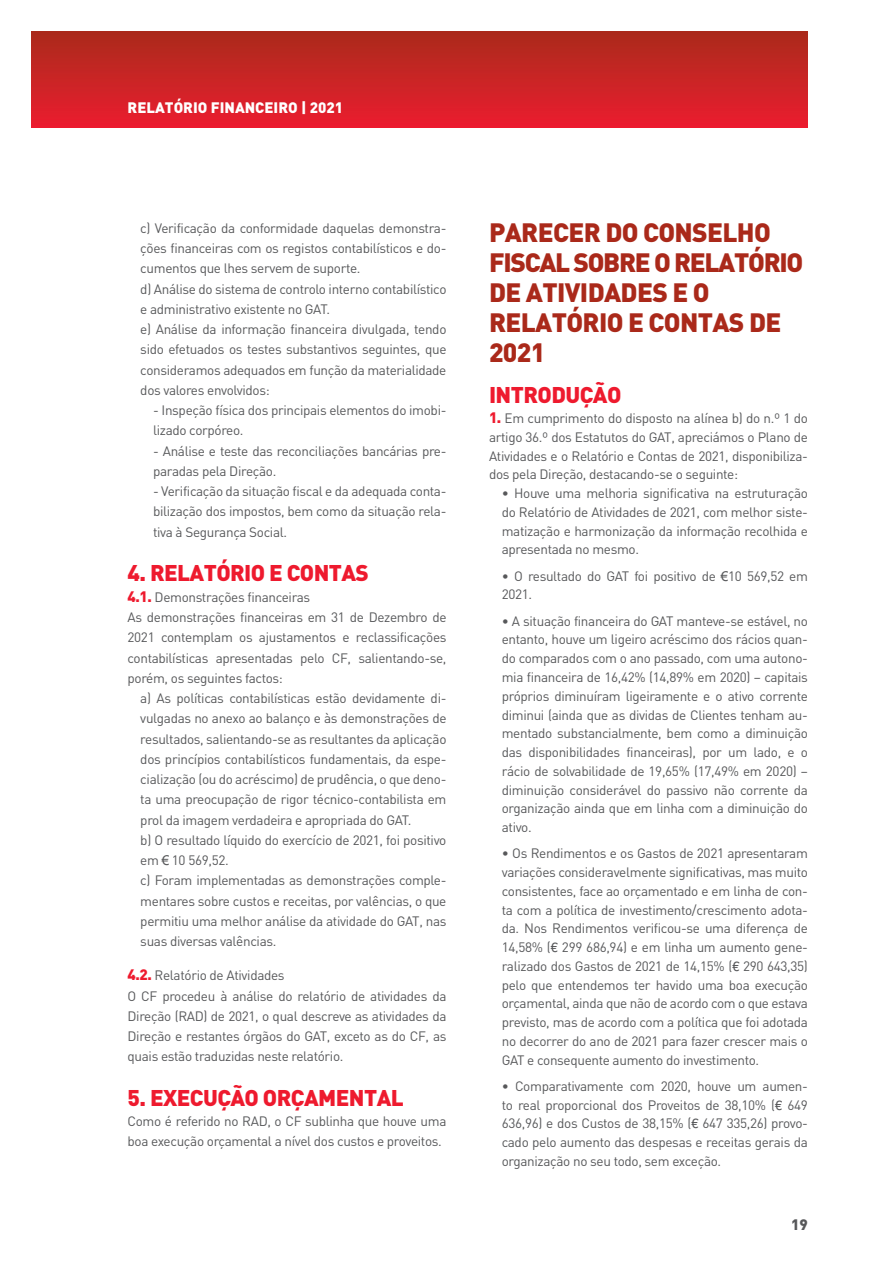
<style>
.page{position:relative;width:893px;height:1263px;background:#fff}
.page>*{position:absolute;margin:0;border:0;box-sizing:border-box;transform-origin:0 0}
.t1{font:900 26.25px/30px "DIN Black";letter-spacing:-.025em;color:#aa291a}
.t2{font:900 26.25px "DIN Black";letter-spacing:-.05em;color:#aa291a}
.t3{font:900 22.5px "DIN Black";letter-spacing:-.025em;color:#ee1a2e}
.t4{font:900 15px "DIN Black";color:#fff}
.t5{font:900 15px "DIN Black";color:#57585a}
.t6{font:13.5px/18.8px "DIN";letter-spacing:-.025em;color:#57585a;text-align:justify}
.s1{font-family:"DIN Black";font-weight:900;font-size:15px;color:#ee1a2e}
.s2{font-family:"Arial"}
.s3{font-family:"Helvetica LT Std"}
</style>
<div class="page">
<div style="left:32px;top:32px;width:776px;height:96px;background:linear-gradient(to bottom,#aa2b1b,#eb1d2f)"></div>
<p class="t4" style="left:128px;top:97px;width:217px">RELATÓRIO FINANCEIRO | 2021</p>
<p class="t6" style="left:140px;top:218px;width:308px;line-height:20.2px">c) Verificação da conformidade daquelas demonstra&shy;ções financeiras com os registos contabilísticos e do&shy;cumentos que lhes servem de suporte.</p>
<p class="t6" style="left:140px;top:278px;width:308px;line-height:20.2px">d) Análise do sistema de controlo interno contabilístico e administrativo existente no GAT.</p>
<p class="t6" style="left:140px;top:319px;width:308px;line-height:20.2px">e) Análise da informação financeira divulgada, tendo sido efetuados os testes substantivos seguintes, que consideramos adequados em função da materialidade dos valores envolvidos:</p>
<p class="t6" style="left:153px;top:400px;width:295px;line-height:20.2px">- Inspeção física dos principais elementos do imobi&shy;lizado corpóreo.</p>
<p class="t6" style="left:153px;top:440px;width:295px;line-height:20.2px">- Análise e teste das reconciliações bancárias pre&shy;paradas pela Direção.</p>
<p class="t6" style="left:153px;top:481px;width:295px;line-height:20.2px">- Verificação da situação fiscal e da adequada conta&shy;bilização dos impostos, bem como da situação rela&shy;tiva à Segurança Social.</p>
<p class="t3" style="left:128px;top:558px;width:243px">4. RELATÓRIO E CONTAS</p>
<p class="t6" style="left:128px;top:587px;width:184px"><span class="s1">4.1.</span> Demonstrações financeiras</p>
<p class="t6" style="left:128px;top:607px;width:320px;line-height:20.2px">As demonstrações financeiras em 31 de Dezembro de 2021 contemplam os ajustamentos e reclassificações contabilísticas apresentadas pelo CF, salientando-se, porém, os seguintes factos:</p>
<p class="t6" style="left:140px;top:688px;width:308px;line-height:20.2px">a) As políticas contabilísticas estão devidamente di&shy;vulgadas no anexo ao balanço e às demonstrações de resultados, salientando-se as resultantes da aplicação dos princípios contabilísticos fundamentais, da espe&shy;cialização (ou do acréscimo) de prudência, o que deno&shy;ta uma preocupação de rigor técnico-contabilista em prol da imagem verdadeira e apropriada do GAT.</p>
<p class="t6" style="left:140px;top:830px;width:308px;line-height:20.2px">b) O resultado líquido do exercício de 2021, foi positivo em <span class="s2">€</span> 10 569,52.</p>
<p class="t6" style="left:140px;top:870px;width:308px;line-height:20.2px">c) Foram implementadas as demonstrações comple&shy;mentares sobre custos e receitas, por valências, o que permitiu uma melhor análise da atividade do GAT, nas suas diversas valências.</p>
<p class="t6" style="left:128px;top:966px;width:159px"><span class="s1">4.2.</span> Relatório de Atividades</p>
<p class="t6" style="left:128px;top:985px;width:320px;line-height:20.2px">O CF procedeu à análise do relatório de atividades da Direção (RAD) de 2021, o qual descreve as atividades da Direção e restantes órgãos do GAT, exceto as do CF, as quais estão traduzidas neste relatório.</p>
<p class="t3" style="left:128px;top:1083px;width:278px">5. EXECUÇÃO ORÇAMENTAL</p>
<p class="t6" style="left:128px;top:1111px;width:320px;line-height:20.2px">Como é referido no RAD, o CF sublinha que houve uma boa execução orçamental a nível dos custos e proveitos.</p>
<p class="t1" style="left:489px;top:217px;width:283px">PARECER DO CONSELHO</p>
<p class="t2" style="left:489px;top:245px;width:316px">FISCAL SOBRE O RELATÓRIO</p>
<p class="t1" style="left:489px;top:277px;width:294px">DE ATIVIDADES E O<br>RELATÓRIO E CONTAS DE<br>2021</p>
<p class="t3" style="left:489px;top:379px;width:134px">INTRODUÇÃO</p>
<p class="t6" style="left:489px;top:409px;width:320px"><span class="s1">1.</span> Em cumprimento do disposto na alínea b) do n.º 1 do artigo 36.º dos Estatutos do GAT, apreciámos o Plano de Atividades e o Relatório e Contas de 2021, disponibiliza&shy;dos pela Direção, destacando-se o seguinte:</p>
<p class="t6" style="left:502px;top:484px;width:308px">• Houve uma melhoria significativa na estruturação do Relatório de Atividades de 2021, com melhor siste&shy;matização e harmonização da informação recolhida e apresentada no mesmo.</p>
<p class="t6" style="left:502px;top:566px;width:308px">• O resultado do GAT foi positivo de <span class="s2">€</span>10 569,52 em<br>2021.</p>
<p class="t6" style="left:502px;top:611px;width:308px">• A situação financeira do GAT manteve-se estável, no entanto, houve um ligeiro acréscimo dos rácios quan&shy;do comparados com o ano passado, com uma autono&shy;mia financeira de 16,42% (14,89% em 2020) – capitais próprios diminuíram ligeiramente e o ativo corrente diminui (ainda que as dividas de Clientes tenham au&shy;mentado substancialmente, bem como a diminuição das disponibilidades financeiras), por um lado, e o rácio de solvabilidade de 19,65% (17,49% em 2020) – diminuição considerável do passivo não corrente da organização ainda que em linha com a diminuição do ativo.</p>
<p class="t6" style="left:502px;top:844px;width:308px">• Os Rendimentos e os Gastos de 2021 apresentaram variações consideravelmente significativas, mas muito consistentes, face ao orçamentado e em linha de con&shy;ta com a política de investimento/crescimento adota&shy;da. Nos Rendimentos verificou-se uma diferença de 14,58% (<span class="s3">€</span> 299 686,94) e em linha um aumento gene&shy;ralizado dos Gastos de 2021 de 14,15% (<span class="s3">€</span> 290 643,35) pelo que entendemos ter havido uma boa execução orçamental, ainda que não de acordo com o que estava previsto, mas de acordo com a política que foi adotada no decorrer do ano de 2021 para fazer crescer mais o GAT e consequente aumento do investimento.</p>
<p class="t6" style="left:502px;top:1076px;width:308px">• Comparativamente com 2020, houve um aumen&shy;to real proporcional dos Proveitos de 38,10% (<span class="s3">€</span> 649<br>636,96) e dos Custos de 38,15% (<span class="s3">€</span> 647 335,26) provo&shy;cado pelo aumento das despesas e receitas gerais da organização no seu todo, sem exceção.</p>
<p class="t5" style="left:791px;top:1214px;width:18px">19</p>
</div>
